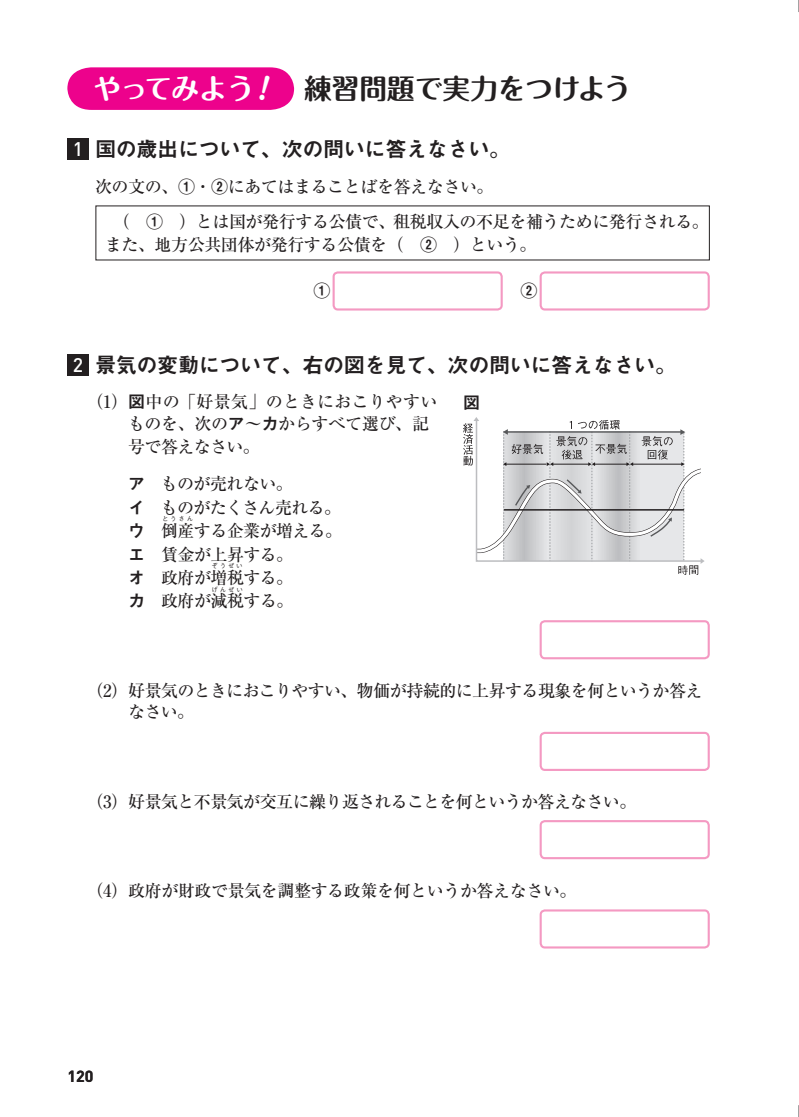
<style>
.page{position:relative;width:799px;height:1117px;background:#fff}
.page>*{position:absolute;margin:0;border:0;box-sizing:border-box;transform-origin:0 0}
.t1{font:700 27.6px "Maru Fo Pro";color:#231f20}
.t2{font:700 27.6px "Maru Fo Pro";letter-spacing:-.02em;color:#fff}
.t3{font:21.3px "Midashi Go Pro MB31";letter-spacing:-.025em;color:#231f20}
.t4{font:500 16.95px/23.4px "Ryumin Pro";letter-spacing:-.03em;color:#231f20}
.t5{font:500 16.95px/21.3px "Ryumin Pro";letter-spacing:.005em;color:#231f20}
.t6{font:16.95px "Midashi Go Pro MB31";color:#231f20}
.t7{font:700 15.9px "DIN";color:#231f20}
.t8{font:500 6.45px "Gothic BBB Pro";letter-spacing:.295em;color:#231f20}
.s1{font-family:"DIN";font-weight:500;font-size:19.5px;color:#fff}
.s2{font-family:"Midashi Go Pro MB31";font-weight:400}
</style>
<div class="page">
<div style="left:67px;top:138px;width:22px;height:22px;background:#231f20"></div>
<div style="left:332px;top:271px;width:170px;height:39px;border:2px solid #f499c2;border-radius:4px"></div>
<div style="left:539px;top:271px;width:170px;height:39px;border:2px solid #f499c2;border-radius:4px"></div>
<div style="left:67px;top:354px;width:22px;height:21px;background:#231f20"></div>
<div style="left:539px;top:620px;width:170px;height:39px;border:2px solid #f499c2;border-radius:4px"></div>
<div style="left:539px;top:732px;width:170px;height:39px;border:2px solid #f499c2;border-radius:4px"></div>
<div style="left:539px;top:820px;width:170px;height:39px;border:2px solid #f499c2;border-radius:4px"></div>
<div style="left:539px;top:909px;width:170px;height:39px;border:2px solid #f499c2;border-radius:4px"></div>
<svg style="left:463px;top:417px;width:242px;height:158px"></svg>
<hr style="left:504px;top:509px;width:180px;height:1px;background:#231f20">
<svg style="left:798px;top:0;width:1px;height:12px"></svg>
<svg style="left:798px;top:1105px;width:1px;height:12px"></svg>
<svg style="left:67px;top:67px;width:227px;height:43px;background:#ed0f92"></svg>
<h1 class="t2" style="left:93px;top:67px;width:162px">やってみよう</h1>
<h1 class="t1" style="left:304px;top:67px;width:328px">練習問題で実力をつけよう</h1>
<p class="t3" style="left:73px;top:132px;width:439px"><span class="s1">1</span> 国の歳出について、次の問いに答えなさい。</p>
<p class="t4" style="left:95px;top:173px;width:400px">次の文の、<span class="s2">①</span>・<span class="s2">②</span>にあてはまることばを答えなさい。</p>
<p class="t4" style="left:105px;top:208px;width:605px;text-indent:8px">（ <span class="s2">①</span> ）とは国が発行する公債で、租税収入の不足を補うために発行される。また、地方公共団体が発行する公債を（ <span class="s2">②</span> ）という。</p>
<p class="t6" style="left:313px;top:277px;width:19px">①</p>
<p class="t6" style="left:520px;top:277px;width:19px">②</p>
<p class="t3" style="left:73px;top:348px;width:605px"><span class="s1">2</span> 景気の変動について、右の図を見て、次の問いに答えなさい。</p>
<p class="t5" style="left:128px;top:390px;width:311px;text-indent:-41px">（1）<span class="s2">図</span>中の「好景気」のときにおこりやすいものを、次の<span class="s2">ア</span>～<span class="s2">カ</span>からすべて選び、記</p>
<p class="t4" style="left:128px;top:427px;width:166px;line-height:37.2px">号で答えなさい。<br><span class="s2">ア</span> ものが売れない。</p>
<p class="t4" style="left:128px;top:494px;width:216px"><span class="s2">イ</span> ものがたくさん売れる。<span class="s2">ウ</span> 倒産する企業が増える。</p>
<p class="t6" style="left:463px;top:389px;width:19px">図</p>
<p class="t8" style="left:162px;top:514px;width:33px">とうさん</p>
<p class="t4" style="left:128px;top:541px;width:167px"><span class="s2">エ</span> 賃金が上昇する。<span class="s2">オ</span> 政府が増税する。</p>
<p class="t8" style="left:211px;top:560px;width:33px">ぞうぜい</p>
<p class="t4" style="left:128px;top:588px;width:167px"><span class="s2">カ</span> 政府が減税する。</p>
<p class="t8" style="left:211px;top:584px;width:33px">げんぜい</p>
<p class="t4" style="left:128px;top:678px;width:576px;line-height:21.3px;text-indent:-42px">（2）好景気のときにおこりやすい、物価が持続的に上昇する現象を何というか答えなさい。</p>
<p class="t4" style="left:86px;top:789px;width:551px">（3）好景気と不景気が交互に繰り返されることを何というか答えなさい。</p>
<p class="t4" style="left:86px;top:877px;width:491px">（4）政府が財政で景気を調整する政策を何というか答えなさい。</p>
<p class="t7" style="left:67px;top:1065px;width:27px">120</p>
</div>
